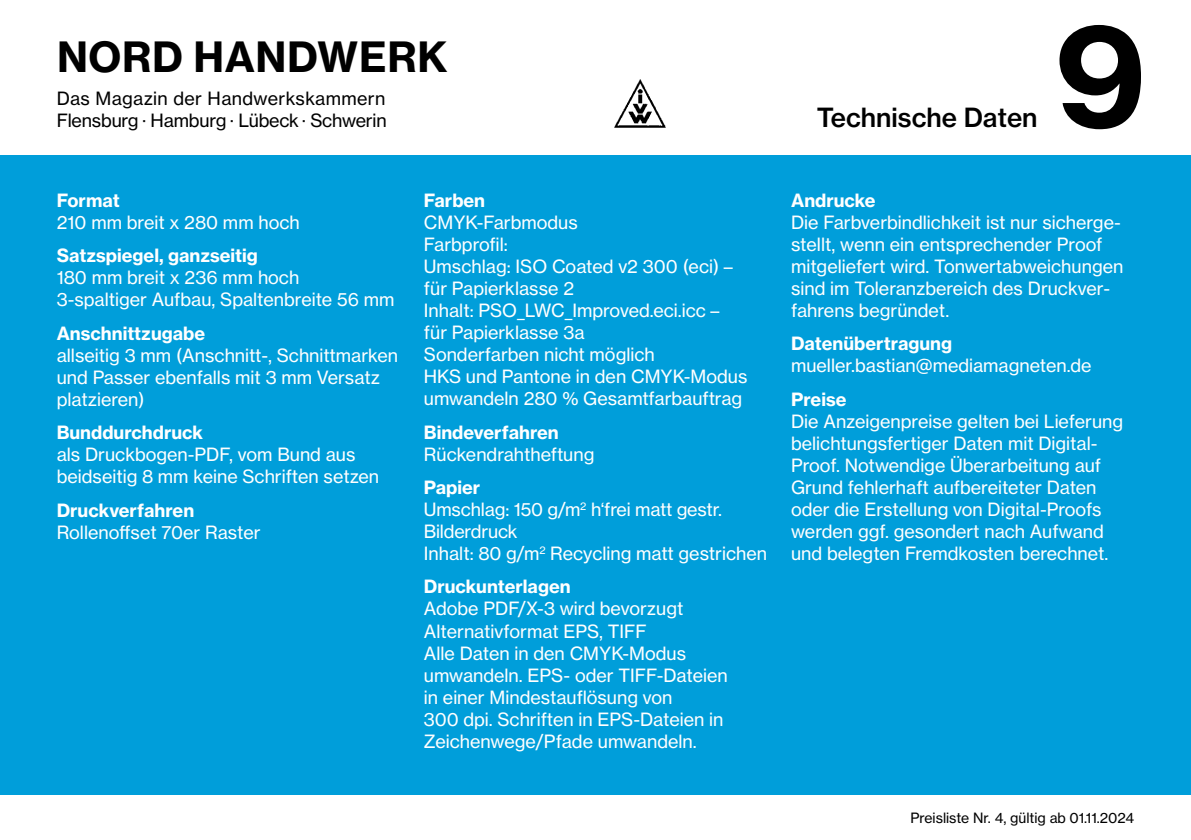
<style>
.page{position:relative;width:1191px;height:840px;background:#fff}
.page>*{position:absolute;margin:0;border:0;box-sizing:border-box;transform-origin:0 0}
.t1{font:140px "N Haas Grotesk TX Pro 75 Bd";color:#000}
.t2{font:41px "N Haas Grotesk TX Pro 75 Bd";letter-spacing:.015em;color:#000}
.t3{font:26px "N Haas Grotesk TX Pro 65 Md";color:#000}
.t4{font:18px/22px "N Haas Grotesk TX Pro 55 Rg";color:#fff}
.t5{font:18px "N Haas Grotesk TX Pro 75 Bd";color:#fff}
.t6{font:18px/22px "N Haas Grotesk TX Pro 55 Rg";letter-spacing:-.01em;color:#000}
.t7{font:14px "N Haas Grotesk TX Pro 55 Rg";color:#000}
</style>
<div class="page">
<div style="left:0;top:155px;width:1191px;height:639px;background:#009eda"></div>
<img style="left:614px;top:79px;width:52px;height:49px">
<h2 class="t2" style="left:57px;top:31px;width:392px">NORD HANDWERK</h2>
<p class="t6" style="left:57px;top:87px;width:331px">Das Magazin der Handwerkskammern<br>Flensburg · Hamburg · Lübeck · Schwerin</p>
<p class="t5" style="left:57px;top:189px;width:64px">Format</p>
<p class="t4" style="left:57px;top:211px;width:244px">210 mm breit x 280 mm hoch</p>
<p class="t5" style="left:57px;top:244px;width:203px">Satzspiegel, ganzseitig</p>
<p class="t4" style="left:57px;top:267px;width:339px">180 mm breit x 236 mm hoch<br>3-spaltiger Aufbau, Spaltenbreite 56 mm</p>
<p class="t5" style="left:57px;top:322px;width:150px">Anschnittzugabe</p>
<p class="t4" style="left:57px;top:344px;width:343px">allseitig 3 mm (Anschnitt-, Schnittmarken und Passer ebenfalls mit 3 mm Versatz platzieren)</p>
<p class="t5" style="left:57px;top:421px;width:148px">Bunddurchdruck</p>
<p class="t4" style="left:57px;top:443px;width:324px">als Druckbogen-PDF, vom Bund aus beidseitig 8 mm keine Schriften setzen</p>
<p class="t5" style="left:57px;top:498px;width:139px">Druckverfahren</p>
<p class="t4" style="left:57px;top:521px;width:205px">Rollenoffset 70er Raster</p>
<p class="t5" style="left:424px;top:189px;width:63px">Farben</p>
<p class="t4" style="left:424px;top:211px;width:325px">CMYK-Farbmodus<br>Farbprofil:<br>Umschlag: ISO Coated v2 300 (eci) – für Papierklasse 2<br>Inhalt: PSO_LWC_Improved.eci.icc –<br>für Papierklasse 3a<br>Sonderfarben nicht möglich<br>HKS und Pantone in den CMYK-Modus umwandeln 280 % Gesamtfarbauftrag</p>
<p class="t5" style="left:424px;top:420px;width:136px">Bindeverfahren</p>
<p class="t4" style="left:424px;top:442px;width:172px">Rückendrahtheftung</p>
<p class="t5" style="left:424px;top:475px;width:58px">Papier</p>
<p class="t4" style="left:424px;top:498px;width:345px">Umschlag: 150 g/m<sup>2</sup> h‘frei matt gestr.<br>Bilderdruck<br>Inhalt: 80 g/m<sup>2</sup> Recycling matt gestrichen</p>
<p class="t5" style="left:424px;top:575px;width:148px">Druckunterlagen</p>
<p class="t4" style="left:424px;top:597px;width:305px">Adobe PDF/X-3 wird bevorzugt<br>Alternativformat EPS, TIFF<br>Alle Daten in den CMYK-Modus umwandeln. EPS- oder TIFF-Dateien in einer Mindestauflösung von<br>300 dpi. Schriften in EPS-Dateien in<br>Zeichenwege/Pfade umwandeln.</p>
<h3 class="t3" style="left:816px;top:101px;width:222px">Technische Daten</h3>
<h1 class="t1" style="left:1054px;top:-13px;width:93px">9</h1>
<p class="t5" style="left:791px;top:189px;width:86px">Andrucke</p>
<p class="t4" style="left:791px;top:211px;width:334px">Die Farbverbindlichkeit ist nur sicherge&shy;stellt, wenn ein entsprechender Proof mitgeliefert wird. Tonwertabweichungen sind im Toleranzbereich des Druckver&shy;fahrens begründet.</p>
<p class="t5" style="left:791px;top:332px;width:163px">Datenübertragung</p>
<p class="t4" style="left:791px;top:354px;width:302px">mueller.bastian@mediamagneten.de</p>
<p class="t5" style="left:791px;top:387px;width:57px">Preise</p>
<p class="t4" style="left:791px;top:410px;width:334px">Die Anzeigenpreise gelten bei Lieferung belichtungsfertiger Daten mit Digital-Proof. Notwendige Überarbeitung auf Grund fehlerhaft aufbereiteter Daten oder die Erstellung von Digital-Proofs werden ggf. gesondert nach Aufwand und belegten Fremdkosten berechnet.</p>
<p class="t7" style="left:910px;top:808px;width:225px">Preisliste Nr. 4, gültig ab 01.11.2024</p>
</div>
